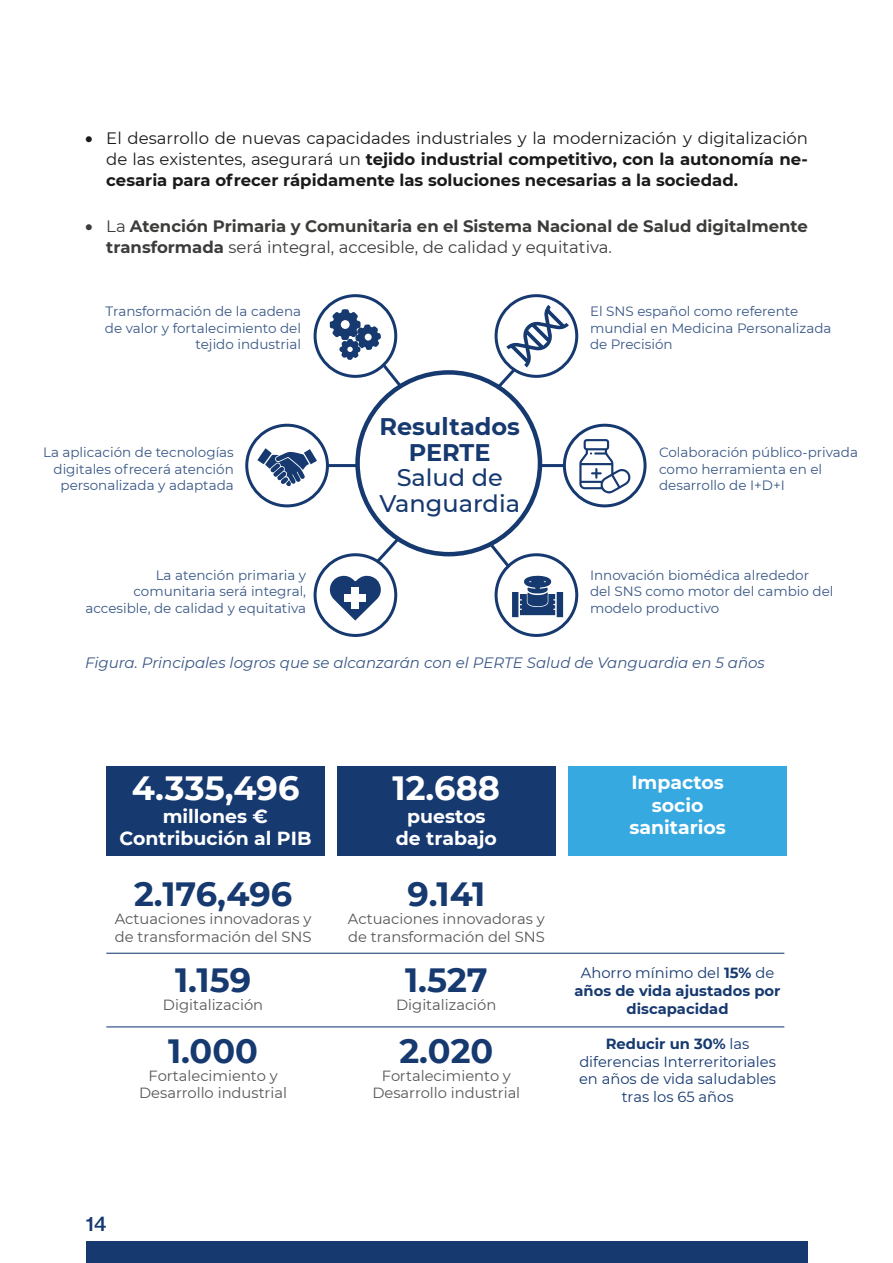
<style>
.page{position:relative;width:893px;height:1263px;background:#fff}
.page>*{position:absolute;margin:0;border:0;box-sizing:border-box;transform-origin:0 0}
.t1{font:700 33.6px "Montserrat";color:#163970}
.t2{font:700 33.6px "Montserrat";color:#fff}
.t3{font:500 24px/25.5px "Montserrat";color:#163970;text-align:center}
.t4{font:700 24px/25.5px "Montserrat";color:#163970;text-align:center}
.t5{font:19.5px "N Haas Grotesk TX Pro 65 Md";color:#163970}
.t6{font:700 18.9px/22.6px "Montserrat";color:#fff;text-align:center}
.t7{font:700 16.5px/21px "Montserrat";color:#1a1a1a;text-align:justify}
.t8{font:700 16.5px/21px "Montserrat";color:#3c3c3b}
.t9{font:italic 15px "Montserrat";color:#395786}
.t10{font:14.7px/17.7px "Montserrat";color:#575756}
.t11{font:14.7px/17.7px "Montserrat";color:#163970;text-align:center}
.t12{font:700 14.7px/17.7px "Montserrat";color:#163970;text-align:center}
.t13{font:13.5px/16.5px "Montserrat";color:#395786}
.s1{font-weight:400}
.s2{font-weight:400;color:#4a4a49}
.s3{font-weight:700}
</style>
<div class="page">
<div style="left:86px;top:1242px;width:721px;height:21px;background:#163970"></div>
<div style="left:245px;top:424px;width:84px;height:83px;border:3px solid #163970;border-radius:50%"></div>
<div style="left:314px;top:553px;width:83px;height:84px;border:3px solid #163970;border-radius:50%"></div>
<svg style="left:373px;top:534px;width:30px;height:32px"></svg>
<hr style="left:327px;top:464px;width:31px;height:3px;background:#163970">
<div style="left:495px;top:553px;width:83px;height:84px;border:3px solid #163970;border-radius:50%"></div>
<div style="left:563px;top:424px;width:84px;height:83px;border:3px solid #163970;border-radius:50%"></div>
<div style="left:495px;top:294px;width:83px;height:84px;border:3px solid #163970;border-radius:50%"></div>
<svg style="left:487px;top:540px;width:25px;height:30px"></svg>
<hr style="left:534px;top:464px;width:31px;height:3px;background:#163970">
<div style="left:358px;top:372px;width:182px;height:182px;background:#fff;border-radius:50%"></div>
<div style="left:355px;top:370px;width:187px;height:186px;border:4px solid #163970;border-radius:50%"></div>
<svg style="left:329px;top:575px;width:52px;height:46px"></svg>
<div style="left:345px;top:594px;width:21px;height:8px;background:#fff"></div>
<div style="left:352px;top:587px;width:7px;height:22px;background:#fff"></div>
<svg style="left:329px;top:294px;width:76px;height:97px"></svg>
<svg style="left:257px;top:448px;width:60px;height:38px"></svg>
<svg style="left:489px;top:305px;width:80px;height:92px"></svg>
<div style="left:557px;top:592px;width:6px;height:25px;background:#163970"></div>
<svg style="left:512px;top:592px;width:6px;height:25px"></svg>
<svg style="left:520px;top:575px;width:36px;height:41px"></svg>
<svg style="left:579px;top:439px;width:52px;height:54px"></svg>
<div style="left:106px;top:766px;width:218px;height:89px;background:#163970"></div>
<div style="left:337px;top:767px;width:218px;height:89px;background:#163970"></div>
<div style="left:569px;top:767px;width:218px;height:89px;background:#36a9e1"></div>
<hr style="left:106px;top:953px;width:678px;height:1px;background:#163970">
<hr style="left:106px;top:1026px;width:678px;height:1px;background:#163970">
<p class="t7" style="left:106px;top:126px;width:703px;text-indent:-21px">• <span class="s1">El desarrollo de nuevas capacidades industriales y la modernización y digitalización de las existentes, asegurará un</span> tejido industrial competitivo, con la autonomía ne&shy;cesaria para ofrecer rápidamente las soluciones necesarias a la sociedad.</p>
<p class="t8" style="left:106px;top:215px;width:703px;text-indent:-21px">• <span class="s1">La</span> Atención Primaria y Comunitaria en el Sistema Nacional de Salud digitalmente transformada <span class="s1">será integral, accesible, de calidad y equitativa</span><span class="s2">.</span></p>
<p class="t13" style="left:105px;top:302px;width:198px;text-align:right">Transformación de la cadena de valor y fortalecimiento del tejido industrial</p>
<p class="t13" style="left:43px;top:444px;width:192px;text-align:right">La aplicación de tecnologías digitales ofrecerá atención personalizada y adaptada</p>
<p class="t13" style="left:85px;top:566px;width:222px;text-align:right">La atención primaria y comunitaria será integral, accesible, de calidad y equitativa</p>
<h2 class="t4" style="left:379px;top:413px;width:142px">Resultados<br>PERTE</h2>
<h2 class="t3" style="left:379px;top:464px;width:142px">Salud de<br>Vanguardia</h2>
<p class="t13" style="left:590px;top:302px;width:243px">El SNS español como referente mundial en Medicina Personalizada de Precisión</p>
<p class="t13" style="left:659px;top:444px;width:200px">Colaboración público-privada como herramienta en el desarrollo de I+D+I</p>
<p class="t13" style="left:590px;top:566px;width:245px">Innovación biomédica alrededor<br>del SNS como motor del cambio del modelo productivo</p>
<p class="t9" style="left:85px;top:653px;width:681px">Figura. Principales logros que se alcanzarán con el PERTE Salud de Vanguardia en 5 años</p>
<h1 class="t2" style="left:132px;top:764px;width:169px">4.335,496</h1>
<h3 class="t6" style="left:120px;top:803px;width:193px">millones €<br>Contribución al PIB</h3>
<h1 class="t1" style="left:134px;top:870px;width:160px">2.176,496</h1>
<p class="t10" style="left:115px;top:909px;width:198px">Actuaciones innovadoras y de transformación del SNS</p>
<h1 class="t1" style="left:175px;top:956px;width:78px">1.159</h1>
<p class="t10" style="left:163px;top:995px;width:102px">Digitalización</p>
<h1 class="t1" style="left:168px;top:1027px;width:91px">1.000</h1>
<p class="t10" style="left:139px;top:1066px;width:149px;text-align:center">Fortalecimiento y<br>Desarrollo industrial</p>
<h1 class="t2" style="left:393px;top:764px;width:109px">12.688</h1>
<h3 class="t6" style="left:396px;top:804px;width:102px">puestos de trabajo</h3>
<h1 class="t1" style="left:407px;top:870px;width:79px">9.141</h1>
<p class="t10" style="left:348px;top:909px;width:198px">Actuaciones innovadoras y de transformación del SNS</p>
<h1 class="t1" style="left:405px;top:956px;width:84px">1.527</h1>
<p class="t10" style="left:396px;top:995px;width:102px">Digitalización</p>
<h1 class="t1" style="left:399px;top:1027px;width:95px">2.020</h1>
<p class="t10" style="left:372px;top:1066px;width:149px;text-align:center">Fortalecimiento y<br>Desarrollo industrial</p>
<h3 class="t6" style="left:629px;top:770px;width:98px">Impactos socio sanitarios</h3>
<p class="t12" style="left:575px;top:963px;width:207px"><span class="s1">Ahorro mínimo del</span> 15% <span class="s1">de </span>años de vida ajustados por discapacidad</p>
<p class="t11" style="left:579px;top:1034px;width:199px"><span class="s3">Reducir un 30%</span> las diferencias Interreritoriales en años de vida saludables tras los 65 años</p>
<h3 class="t5" style="left:86px;top:1212px;width:22px">14</h3>
</div>
